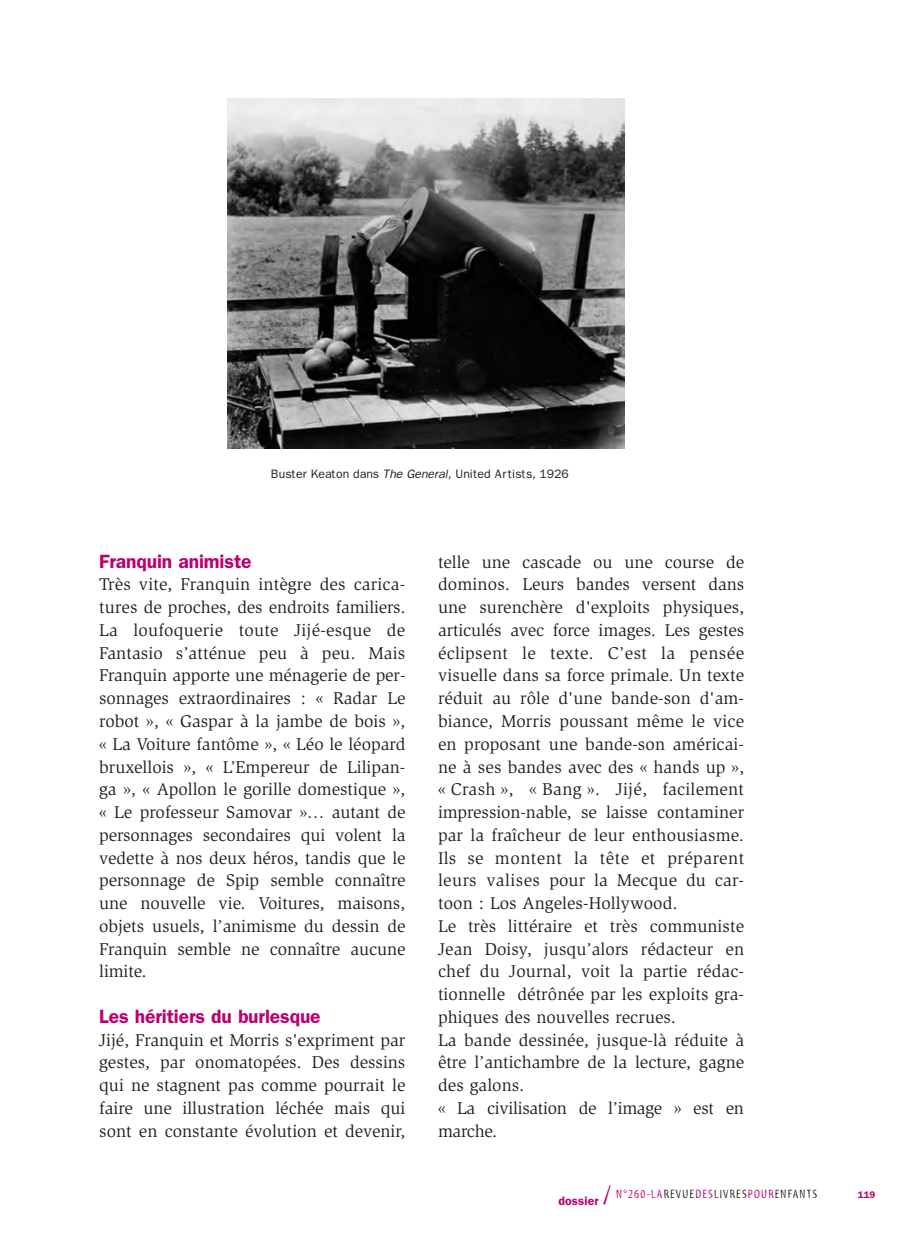
<style>
.page{position:relative;width:918px;height:1241px;background:#fff}
.page>*{position:absolute;margin:0;border:0;box-sizing:border-box;transform-origin:0 0}
.t1{font:600 19.25px "Franklin Gothic";letter-spacing:-.005em;color:#bb016f}
.t2{font:17.5px/22.8px "Slimbach";letter-spacing:.005em;color:#231f20;text-align:justify}
.t3{font:12.25px "Franklin Gothic";letter-spacing:-.005em;color:#231f20}
.t4{font:12.25px "Myriad Tilt";letter-spacing:.1em;color:#231f20}
.t5{font:600 9.62px "Franklin Gothic";color:#bb016f}
.s1{font-style:italic}
.s2{font-family:"Franklin Gothic";font-weight:600;color:#bb016f}
.s3{font-size:26.25px;color:#bb016f}
.s4{color:#bb016f}
</style>
<div class="page">
<img style="left:228px;top:98px;width:397px;height:350px">
<p class="t3" style="left:271px;top:466px;width:299px">Buster Keaton dans <span class="s1">The General,</span> United Artists, 1926</p>
<p class="t1" style="left:99px;top:549px;width:154px">Franquin animiste</p>
<p class="t2" style="left:99px;top:574px;width:308px">Très vite, Franquin intègre des carica&shy;tures de proches, des endroits familiers.<br>La loufoquerie toute Jijé-esque de Fantasio s’atténue peu à peu. Mais Franquin apporte une ménagerie de per&shy;sonnages extraordinaires : « Radar Le robot », « Gaspar à la jambe de bois », « La Voiture fantôme », « Léo le léopard bruxellois », « L’Empereur de Lilipan&shy;ga », « Apollon le gorille domestique », « Le professeur Samovar »… autant de personnages secondaires qui volent la vedette à nos deux héros, tandis que le personnage de Spip semble connaître une nouvelle vie. Voitures, maisons, objets usuels, l’animisme du dessin de Franquin semble ne connaître aucune limite.</p>
<p class="t1" style="left:99px;top:1004px;width:223px">Les héritiers du burlesque</p>
<p class="t2" style="left:99px;top:1029px;width:308px">Jijé, Franquin et Morris s'expriment par gestes, par onomatopées. Des dessins qui ne stagnent pas comme pourrait le faire une illustration léchée mais qui sont en constante évolution et devenir,</p>
<p class="t2" style="left:438px;top:551px;width:308px;text-align:left">telle une cascade ou une course de dominos. Leurs bandes versent dans une surenchère d'exploits physiques, articulés avec force images. Les gestes éclipsent le texte. C’est la pensée visuelle dans sa force primale. Un texte réduit au rôle d'une bande-son d'am&shy;biance, Morris poussant même le vice en proposant une bande-son américai&shy;ne à ses bandes avec des « hands up », « Crash », « Bang ». Jijé, facilement impression-nable, se laisse contaminer par la fraîcheur de leur enthousiasme.<br>Ils se montent la tête et préparent leurs valises pour la Mecque du car&shy;toon : Los Angeles-Hollywood.<br>Le très littéraire et très communiste Jean Doisy, jusqu’alors rédacteur en chef du Journal, voit la partie rédac&shy;tionnelle détrônée par les exploits gra&shy;phiques des nouvelles recrues.<br>La bande dessinée, jusque-là réduite à être l’antichambre de la lecture, gagne des galons.<br>« La civilisation de l’image » est en marche.</p>
<p class="t4" style="left:558px;top:1188px;width:260px"><span class="s2">dossier</span> <span class="s3">/</span> <span class="s4">N°260-LA</span>REVUE<span class="s4">DES</span>LIVRES<span class="s4">POUR</span>ENFANTS</p>
<p class="t5" style="left:858px;top:1188px;width:19px">119</p>
</div>
